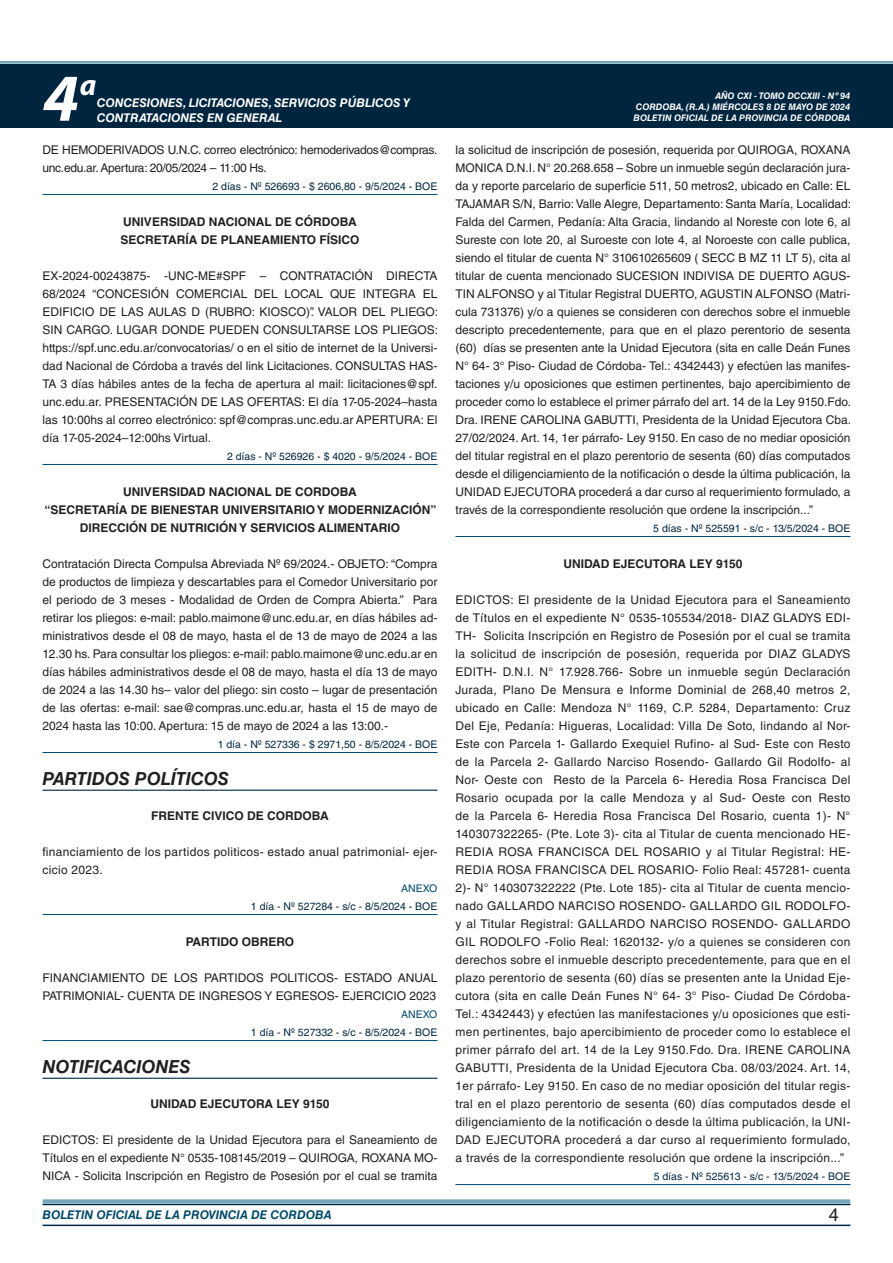
<style>
.page{position:relative;width:893px;height:1263px;background:#fff}
.page>*{position:absolute;margin:0;border:0;box-sizing:border-box;transform-origin:0 0}
.t1{font:italic 700 67.5px "Myriad Pro";color:#fff}
.t2{font:italic 700 30px "Myriad Pro";color:#fff}
.NOMBRE_DE_MINISTERIO{font:italic 700 18px "Helvetica LT Std";color:#231f20}
.t3{font:18px "Helvetica LT Std";color:#231f20}
.TEXTO_BASE{font:12px/18px "Helvetica LT Std";color:#231f20;text-align:justify}
.RESUELVE{font:700 12px "Helvetica LT Std";color:#231f20}
.TEXTO_BASE-2{font:12px/18px "Helvetica LT Std";letter-spacing:-.025em;color:#231f20}
.TEXTO_BASE-3{font:12px/18px "Helvetica LT Std";letter-spacing:.025em;color:#231f20}
.t4{font:italic 700 12px/14.4px "Helvetica LT Std";color:#fff}
.t5{font:italic 700 12px "Helvetica LT Std";color:#004b6c}
.FECHA_DE_VENCIMIENTO{font:10.5px "Helvetica LT Std";color:#00263f}
.ANEXO{font:10.5px "Helvetica LT Std";color:#004b6c}
.t6{font:italic 700 9px/10.8px "Helvetica LT Std";color:#fff;text-align:right}
</style>
<div class="page">
<div style="left:0;top:61px;width:893px;height:6px;background:#fff;opacity:.75"></div>
<hr style="left:43px;top:1224px;width:807px;height:2px;background:#00263f">
<div style="left:42px;top:1198px;width:809px;height:8px;background:#fff;opacity:.75"></div>
<div style="left:0;top:64px;width:893px;height:64px;background:#00263f"></div>
<hr style="left:43px;top:194px;width:394px;height:1px;background:#004b6c">
<hr style="left:43px;top:464px;width:394px;height:1px;background:#004b6c">
<hr style="left:43px;top:752px;width:394px;height:1px;background:#004b6c">
<hr style="left:43px;top:790px;width:394px;height:1px;background:#00263f">
<hr style="left:43px;top:914px;width:394px;height:1px;background:#004b6c">
<hr style="left:43px;top:1040px;width:394px;height:1px;background:#004b6c">
<hr style="left:43px;top:1078px;width:394px;height:1px;background:#00263f">
<hr style="left:455px;top:536px;width:395px;height:1px;background:#004b6c">
<hr style="left:455px;top:1184px;width:395px;height:1px;background:#004b6c">
<h1 class="t1" style="left:43px;top:54px;width:38px">4</h1>
<h2 class="t2" style="left:80px;top:66px;width:18px">a</h2>
<p class="t4" style="left:97px;top:96px;width:315px">CONCESIONES, LICITACIONES, SERVICIOS PÚBLICOS Y<br>CONTRATACIONES EN GENERAL</p>
<p class="TEXTO_BASE-2" style="left:43px;top:141px;width:396px">DE HEMODERIVADOS U.N.C. correo electrónico: hemoderivados@compras. unc.edu.ar. Apertura: 20/05/2024 – 11:00 Hs.</p>
<p class="FECHA_DE_VENCIMIENTO" style="left:212px;top:180px;width:227px">2 días - Nº 526693 - $ 2606,80 - 9/5/2024 - BOE</p>
<p class="RESUELVE" style="left:123px;top:214px;width:235px">UNIVERSIDAD NACIONAL DE CÓRDOBA</p>
<p class="RESUELVE" style="left:120px;top:232px;width:241px">SECRETARÍA DE PLANEAMIENTO FÍSICO</p>
<p class="TEXTO_BASE" style="left:43px;top:267px;width:397px">EX-2024-00243875- -UNC-ME#SPF – CONTRATACIÓN DIRECTA 68/2024 “CONCESIÓN COMERCIAL DEL LOCAL QUE INTEGRA EL EDIFICIO DE LAS AULAS D (RUBRO: KIOSCO)”. VALOR DEL PLIEGO:<br>SIN CARGO. LUGAR DONDE PUEDEN CONSULTARSE LOS PLIEGOS: https://spf.unc.edu.ar/convocatorias/ o en el sitio de internet de la Universi&shy;dad Nacional de Córdoba a través del link Licitaciones. CONSULTAS HAS-TA 3 días hábiles antes de la fecha de apertura al mail: licitaciones@spf. unc.edu.ar. PRESENTACIÓN DE LAS OFERTAS: El día 17-05-2024–hasta las 10:00hs al correo electrónico: spf@compras.unc.edu.ar APERTURA: El día 17-05-2024–12:00hs Virtual.</p>
<p class="FECHA_DE_VENCIMIENTO" style="left:227px;top:450px;width:212px">2 días - Nº 526926 - $ 4020 - 9/5/2024 - BOE</p>
<p class="RESUELVE" style="left:123px;top:484px;width:235px">UNIVERSIDAD NACIONAL DE CORDOBA</p>
<p class="RESUELVE" style="left:44px;top:502px;width:393px">“SECRETARÍA DE BIENESTAR UNIVERSITARIO Y MODERNIZACIÓN”</p>
<p class="RESUELVE" style="left:80px;top:520px;width:322px">DIRECCIÓN DE NUTRICIÓN Y SERVICIOS ALIMENTARIO</p>
<p class="TEXTO_BASE" style="left:43px;top:555px;width:396px">Contratación Directa Compulsa Abreviada Nº 69/2024.- OBJETO: “Compra de productos de limpieza y descartables para el Comedor Universitario por el periodo de 3 meses - Modalidad de Orden de Compra Abierta.” Para retirar los pliegos: e-mail: pablo.maimone@unc.edu.ar, en días hábiles ad&shy;ministrativos desde el 08 de mayo, hasta el de 13 de mayo de 2024 a las 12.30 hs. Para consultar los pliegos: e-mail: pablo.maimone@unc.edu.ar en días hábiles administrativos desde el 08 de mayo, hasta el día 13 de mayo de 2024 a las 14.30 hs– valor del pliego: sin costo – lugar de presentación de las ofertas: e-mail: sae@compras.unc.edu.ar, hasta el 15 de mayo de 2024 hasta las 10:00. Apertura: 15 de mayo de 2024 a las 13:00.-</p>
<p class="FECHA_DE_VENCIMIENTO" style="left:218px;top:738px;width:221px">1 día - Nº 527336 - $ 2971,50 - 8/5/2024 - BOE</p>
<p class="NOMBRE_DE_MINISTERIO" style="left:43px;top:768px;width:188px">PARTIDOS POLÍTICOS</p>
<p class="RESUELVE" style="left:151px;top:808px;width:179px">FRENTE CIVICO DE CORDOBA</p>
<p class="TEXTO_BASE-3" style="left:43px;top:843px;width:396px">financiamiento de los partidos politicos- estado anual patrimonial- ejer&shy;cicio 2023.</p>
<p class="ANEXO" style="left:401px;top:882px;width:38px">ANEXO</p>
<p class="FECHA_DE_VENCIMIENTO" style="left:251px;top:900px;width:188px">1 día - Nº 527284 - s/c - 8/5/2024 - BOE</p>
<p class="RESUELVE" style="left:186px;top:934px;width:110px">PARTIDO OBRERO</p>
<p class="TEXTO_BASE" style="left:43px;top:969px;width:396px">FINANCIAMIENTO DE LOS PARTIDOS POLITICOS- ESTADO ANUAL<br>PATRIMONIAL- CUENTA DE INGRESOS Y EGRESOS- EJERCICIO 2023</p>
<p class="ANEXO" style="left:401px;top:1008px;width:38px">ANEXO</p>
<p class="FECHA_DE_VENCIMIENTO" style="left:251px;top:1026px;width:188px">1 día - Nº 527332 - s/c - 8/5/2024 - BOE</p>
<p class="NOMBRE_DE_MINISTERIO" style="left:43px;top:1056px;width:149px">NOTIFICACIONES</p>
<p class="RESUELVE" style="left:150px;top:1096px;width:181px">UNIDAD EJECUTORA LEY 9150</p>
<p class="TEXTO_BASE" style="left:43px;top:1131px;width:396px">EDICTOS: El presidente de la Unidad Ejecutora para el Saneamiento de Títulos en el expediente N° 0535-108145/2019 – QUIROGA, ROXANA MO-NICA - Solicita Inscripción en Registro de Posesión por el cual se tramita</p>
<p class="t6" style="left:636px;top:91px;width:216px">AÑO CXI - TOMO DCCXIII - Nº 94<br>CORDOBA, (R.A.) MIÉRCOLES 8 DE MAYO DE 2024</p>
<p class="t6" style="left:634px;top:112px;width:218px">BOLETIN OFICIAL DE LA PROVINCIA DE CÓRDOBA</p>
<p class="TEXTO_BASE" style="left:455px;top:141px;width:397px">la solicitud de inscripción de posesión, requerida por QUIROGA, ROXANA MONICA D.N.I. N° 20.268.658 – Sobre un inmueble según declaración jura&shy;da y reporte parcelario de superficie 511, 50 metros2, ubicado en Calle: EL TAJAMAR S/N, Barrio: Valle Alegre, Departamento: Santa María, Localidad:<br>Falda del Carmen, Pedanía: Alta Gracia, lindando al Noreste con lote 6, al Sureste con lote 20, al Suroeste con lote 4, al Noroeste con calle publica, siendo el titular de cuenta N° 310610265609 ( SECC B MZ 11 LT 5), cita al titular de cuenta mencionado SUCESION INDIVISA DE DUERTO AGUS-TIN ALFONSO y al Titular Registral DUERTO, AGUSTIN ALFONSO (Matri&shy;cula 731376) y/o a quienes se consideren con derechos sobre el inmueble descripto precedentemente, para que en el plazo perentorio de sesenta (60) días se presenten ante la Unidad Ejecutora (sita en calle Deán Funes N° 64- 3° Piso- Ciudad de Córdoba- Tel.: 4342443) y efectúen las manifes&shy;taciones y/u oposiciones que estimen pertinentes, bajo apercibimiento de proceder como lo establece el primer párrafo del art. 14 de la Ley 9150.Fdo.<br>Dra. IRENE CAROLINA GABUTTI, Presidenta de la Unidad Ejecutora Cba.<br>27/02/2024. Art. 14, 1er párrafo- Ley 9150. En caso de no mediar oposición del titular registral en el plazo perentorio de sesenta (60) días computados desde el diligenciamiento de la notificación o desde la última publicación, la UNIDAD EJECUTORA procederá a dar curso al requerimiento formulado, a través de la correspondiente resolución que ordene la inscripción...”</p>
<p class="FECHA_DE_VENCIMIENTO" style="left:653px;top:522px;width:199px">5 días - Nº 525591 - s/c - 13/5/2024 - BOE</p>
<p class="RESUELVE" style="left:563px;top:556px;width:181px">UNIDAD EJECUTORA LEY 9150</p>
<p class="TEXTO_BASE" style="left:455px;top:591px;width:396px">EDICTOS: El presidente de la Unidad Ejecutora para el Saneamiento de Títulos en el expediente N° 0535-105534/2018- DIAZ GLADYS EDI-TH- Solicita Inscripción en Registro de Posesión por el cual se tramita la solicitud de inscripción de posesión, requerida por DIAZ GLADYS EDITH- D.N.I. N° 17.928.766- Sobre un inmueble según Declaración Jurada, Plano De Mensura e Informe Dominial de 268,40 metros 2, ubicado en Calle: Mendoza N° 1169, C.P. 5284, Departamento: Cruz Del Eje, Pedanía: Higueras, Localidad: Villa De Soto, lindando al Nor-Este con Parcela 1- Gallardo Exequiel Rufino- al Sud- Este con Resto de la Parcela 2- Gallardo Narciso Rosendo- Gallardo Gil Rodolfo- al Nor- Oeste con Resto de la Parcela 6- Heredia Rosa Francisca Del Rosario ocupada por la calle Mendoza y al Sud- Oeste con Resto de la Parcela 6- Heredia Rosa Francisca Del Rosario, cuenta 1)- N° 140307322265- (Pte. Lote 3)- cita al Titular de cuenta mencionado HE-REDIA ROSA FRANCISCA DEL ROSARIO y al Titular Registral: HE-REDIA ROSA FRANCISCA DEL ROSARIO- Folio Real: 457281- cuenta 2)- N° 140307322222 (Pte. Lote 185)- cita al Titular de cuenta mencio&shy;nado GALLARDO NARCISO ROSENDO- GALLARDO GIL RODOLFO&shy;y al Titular Registral: GALLARDO NARCISO ROSENDO- GALLARDO GIL RODOLFO -Folio Real: 1620132- y/o a quienes se consideren con derechos sobre el inmueble descripto precedentemente, para que en el plazo perentorio de sesenta (60) días se presenten ante la Unidad Eje&shy;cutora (sita en calle Deán Funes N° 64- 3° Piso- Ciudad De Córdoba-Tel.: 4342443) y efectúen las manifestaciones y/u oposiciones que esti&shy;men pertinentes, bajo apercibimiento de proceder como lo establece el primer párrafo del art. 14 de la Ley 9150.Fdo. Dra. IRENE CAROLINA GABUTTI, Presidenta de la Unidad Ejecutora Cba. 08/03/2024. Art. 14, 1er párrafo- Ley 9150. En caso de no mediar oposición del titular regis&shy;tral en el plazo perentorio de sesenta (60) días computados desde el diligenciamiento de la notificación o desde la última publicación, la UNI-DAD EJECUTORA procederá a dar curso al requerimiento formulado, a través de la correspondiente resolución que ordene la inscripción...”</p>
<p class="FECHA_DE_VENCIMIENTO" style="left:654px;top:1170px;width:198px">5 días - Nº 525613 - s/c - 13/5/2024 - BOE</p>
<p class="t5" style="left:43px;top:1208px;width:290px">BOLETIN OFICIAL DE LA PROVINCIA DE CORDOBA</p>
<h3 class="t3" style="left:829px;top:1204px;width:12px">4</h3>
</div>
